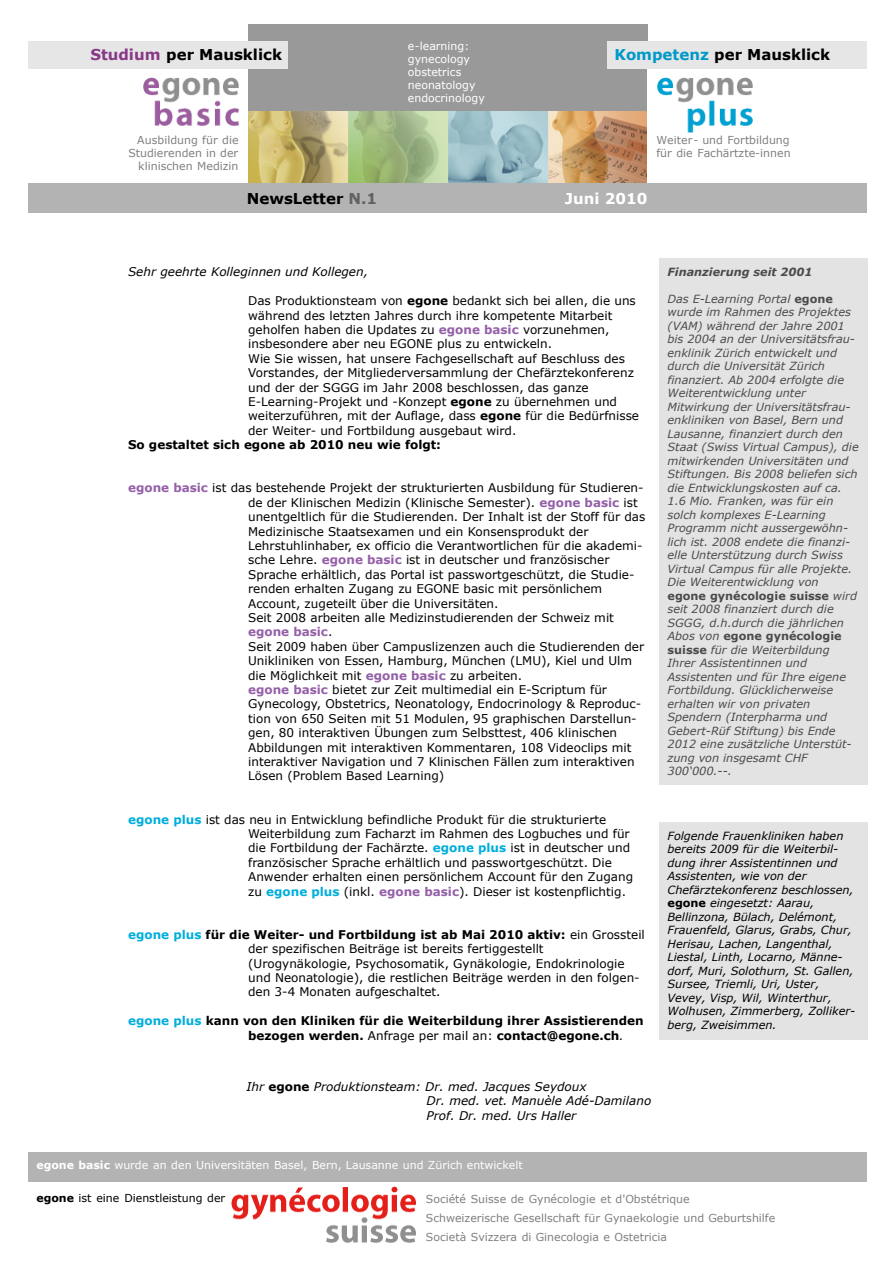
<style>
.page{position:relative;width:893px;height:1263px;background:#fff}
.page>*{position:absolute;margin:0;border:0;box-sizing:border-box;transform-origin:0 0}
.t1{font:700 15px "Verdana";color:#000}
.t2{font:700 15px "Verdana";color:#fff}
.t3{font:12px/14.4px "Verdana";color:#000}
.t4{font:700 12px/14.4px "Verdana";color:#000}
.t5{font:italic 12px/14.4px "Verdana";color:#000}
.t6{font:italic 11.25px/13.5px "Verdana";color:#4b4b4b}
.t7{font:italic 11.25px/13.5px "Verdana";color:#000}
.t8{font:italic 700 11.25px "Verdana";color:#4b4b4b}
.t9{font:10.95px/13px "Verdana";color:#808080}
.t10{font:10.95px/13px "Verdana";color:#fff}
.t11{font:10.95px "Verdana";color:#000}
.s1{color:#873886}
.s2{color:#0099c8}
.s3{color:#636363}
.s4{font-weight:700}
.s5{font-weight:700;color:#9460a8}
.s6{font-weight:700;color:#00aedc}
.s7{color:#00aedc}
.s8{font-weight:400}
.s9{font-weight:400;font-style:italic;font-size:11.25px}
.s10{font-weight:700;font-style:normal}
</style>
<div class="page">
<div style="left:248px;top:24px;width:399px;height:87px;background:#999"></div>
<img style="left:248px;top:111px;width:399px;height:72px">
<img style="left:143px;top:77px;width:96px;height:49px">
<img style="left:657px;top:77px;width:96px;height:56px">
<div style="left:28px;top:41px;width:260px;height:28px;background:#e6e6e6"></div>
<div style="left:607px;top:41px;width:260px;height:28px;background:#e6e6e6"></div>
<div style="left:28px;top:183px;width:839px;height:30px;background:#b3b3b3"></div>
<div style="left:28px;top:1151px;width:839px;height:30px;background:#b3b3b3"></div>
<img style="left:231px;top:1186px;width:185px;height:57px">
<div style="left:659px;top:258px;width:208px;height:527px;background:#e3e3e3"></div>
<div style="left:659px;top:822px;width:208px;height:218px;background:#e3e3e3"></div>
<p class="t10" style="left:408px;top:39px;width:79px">e-learning: gynecology obstetrics neonatology endocrinology</p>
<p class="t1" style="left:90px;top:45px;width:193px"><span class="s1">Studium</span> per Mausklick</p>
<p class="t1" style="left:614px;top:45px;width:217px"><span class="s2">Kompetenz</span> per Mausklick</p>
<p class="t9" style="left:128px;top:134px;width:112px;text-align:right">Ausbildung für die<br>Studierenden in der klinischen Medizin</p>
<p class="t9" style="left:656px;top:134px;width:136px">Weiter- und Fortbildung für die Fachärtzte-innen</p>
<p class="t1" style="left:247px;top:189px;width:132px">NewsLetter <span class="s3">N.1</span></p>
<p class="t2" style="left:565px;top:189px;width:84px">Juni 2010</p>
<p class="t5" style="left:128px;top:264px;width:241px">Sehr geehrte Kolleginnen und Kollegen,</p>
<p class="t3" style="left:248px;top:293px;width:392px">Das Produktionsteam von <span class="s4">egone</span> bedankt sich bei allen, die uns während des letzten Jahres durch ihre kompetente Mitarbeit geholfen haben die Updates zu <span class="s5">egone basic</span> vorzunehmen, insbesondere aber neu EGONE plus zu entwickeln.<br>Wie Sie wissen, hat unsere Fachgesellschaft auf Beschluss des Vorstandes, der Mitgliederversammlung der Chefärztekonferenz und der der SGGG im Jahr 2008 beschlossen, das ganze E-Learning-Projekt und -Konzept <span class="s4">egone</span> zu übernehmen und weiterzuführen, mit der Auflage, dass <span class="s4">egone</span> für die Bedürfnisse der Weiter- und Fortbildung ausgebaut wird.</p>
<p class="t4" style="left:128px;top:437px;width:315px">So gestaltet sich egone ab 2010 neu wie folgt:</p>
<p class="t3" style="left:248px;top:480px;width:399px;text-indent:-120px"><span class="s5">egone basic</span> ist das bestehende Projekt der strukturierten Ausbildung für Studieren&shy;de der Klinischen Medizin (Klinische Semester). <span class="s5">egone basic</span> ist unentgeltlich für die Studierenden. Der Inhalt ist der Stoff für das Medizinische Staatsexamen und ein Konsensprodukt der Lehrstuhlinhaber, ex officio die Verantwortlichen für die akademi&shy;sche Lehre. <span class="s5">egone basic</span> ist in deutscher und französischer Sprache erhältlich, das Portal ist passwortgeschützt, die Studie&shy;renden erhalten Zugang zu EGONE basic mit persönlichem Account, zugeteilt über die Universitäten.<br>Seit 2008 arbeiten alle Medizinstudierenden der Schweiz mit <span class="s5">egone basic</span>.<br>Seit 2009 haben über Campuslizenzen auch die Studierenden der Unikliniken von Essen, Hamburg, München (LMU), Kiel und Ulm die Möglichkeit mit <span class="s5">egone basic</span> zu arbeiten.<br><span class="s5">egone basic</span> bietet zur Zeit multimedial ein E-Scriptum für Gynecology, Obstetrics, Neonatology, Endocrinology &amp; Reproduc&shy;tion von 650 Seiten mit 51 Modulen, 95 graphischen Darstellun&shy;gen, 80 interaktiven Übungen zum Selbsttest, 406 klinischen Abbildungen mit interaktiven Kommentaren, 108 Videoclips mit interaktiver Navigation und 7 Klinischen Fällen zum interaktiven Lösen (Problem Based Learning)</p>
<p class="t3" style="left:248px;top:812px;width:386px;text-indent:-120px"><span class="s6">egone plus</span> ist das neu in Entwicklung befindliche Produkt für die strukturierte Weiterbildung zum Facharzt im Rahmen des Logbuches und für die Fortbildung der Fachärzte. <span class="s6">egone plus</span> ist in deutscher und französischer Sprache erhältlich und passwortgeschützt. Die Anwender erhalten einen persönlichem Account für den Zugang zu <span class="s6">egone plus</span> (inkl. <span class="s5">egone basic</span>). Dieser ist kostenpflichtig.</p>
<p class="t3" style="left:248px;top:927px;width:398px;text-indent:-120px"><span class="s6">egone plus</span> <span class="s4">für die Weiter- und Fortbildung ist ab Mai 2010 aktiv:</span> ein Grossteil der spezifischen Beiträge ist bereits fertiggestellt (Urogynäkologie, Psychosomatik, Gynäkologie, Endokrinologie und Neonatologie), die restlichen Beiträge werden in den folgen&shy;den 3-4 Monaten aufgeschaltet.</p>
<p class="t4" style="left:248px;top:1013px;width:397px;text-indent:-120px"><span class="s7">egone plus</span> kann von den Kliniken für die Weiterbildung ihrer Assistierenden bezogen werden. <span class="s8">Anfrage per mail an:</span> contact@egone.ch<span class="s9">.</span></p>
<p class="t5" style="left:426px;top:1079px;width:226px;text-indent:-180px">Ihr <span class="s10">egone</span> Produktionsteam: Dr. med. Jacques Seydoux<br>Dr. med. vet. Manuèle Adé-Damilano<br>Prof. Dr. med. Urs Haller</p>
<p class="t8" style="left:667px;top:265px;width:147px">Finanzierung seit 2001</p>
<p class="t6" style="left:667px;top:292px;width:193px">Das E-Learning Portal <span class="s10">egone </span>wurde im Rahmen des Projektes (VAM) während der Jahre 2001 bis 2004 an der Universitätsfrau&shy;enklinik Zürich entwickelt und durch die Universität Zürich finanziert. Ab 2004 erfolgte die<br>Weiterentwicklung unter<br>Mitwirkung der Universitätsfrau&shy;enkliniken von Basel, Bern und<br>Lausanne, finanziert durch den<br>Staat (Swiss Virtual Campus), die mitwirkenden Universitäten und<br>Stiftungen. Bis 2008 beliefen sich die Entwicklungskosten auf ca.<br>1.6 Mio. Franken, was für ein solch komplexes E-Learning<br>Programm nicht aussergewöhn&shy;lich ist. 2008 endete die finanzi&shy;elle Unterstützung durch Swiss<br>Virtual Campus für alle Projekte.<br>Die Weiterentwicklung von <span class="s10">egone gynécologie suisse</span> wird seit 2008 finanziert durch die<br>SGGG, d.h.durch die jährlichen<br>Abos von <span class="s10">egone gynécologie suisse</span> für die Weiterbildung<br>Ihrer Assistentinnen und<br>Assistenten und für Ihre eigene<br>Fortbildung. Glücklicherweise erhalten wir von privaten<br>Spendern (Interpharma und<br>Gebert-Rüf Stiftung) bis Ende<br>2012 eine zusätzliche Unterstüt&shy;zung von insgesamt CHF<br>300‘000.--.</p>
<p class="t7" style="left:668px;top:829px;width:189px">Folgende Frauenkliniken haben bereits 2009 für die Weiterbil&shy;dung ihrer Assistentinnen und<br>Assistenten, wie von der<br>Chefärztekonferenz beschlossen, <span class="s10">egone</span> eingesetzt: Aarau,<br>Bellinzona, Bülach, Delémont,<br>Frauenfeld, Glarus, Grabs, Chur,<br>Herisau, Lachen, Langenthal,<br>Liestal, Linth, Locarno, Männe&shy;dorf, Muri, Solothurn, St. Gallen,<br>Sursee, Triemli, Uri, Uster,<br>Vevey, Visp, Wil, Winterthur,<br>Wolhusen, Zimmerberg, Zolliker&shy;berg, Zweisimmen.</p>
<p class="t10" style="left:36px;top:1158px;width:488px"><span class="s4">egone basic</span> wurde an den Universitäten Basel, Bern, Lausanne und Zürich entwickelt</p>
<p class="t11" style="left:36px;top:1191px;width:190px"><span class="s4">egone</span> ist eine Dienstleistung der</p>
<p class="t9" style="left:426px;top:1190px;width:351px;line-height:18.9px">Société Suisse de Gynécologie et d'Obstétrique<br>Schweizerische Gesellschaft für Gynaekologie und Geburtshilfe<br>Società Svizzera di Ginecologia e Ostetricia</p>
</div>
